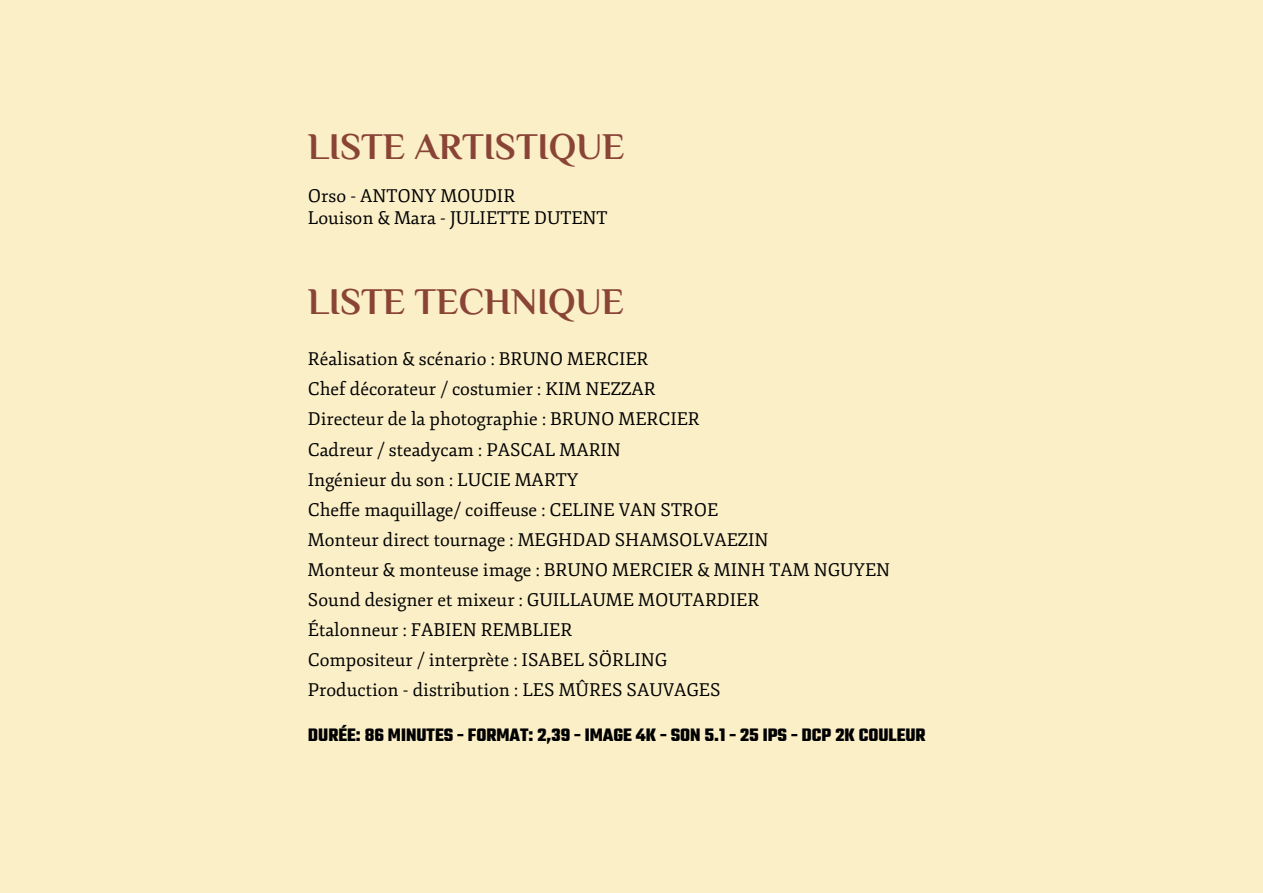
<style>
.page{position:relative;width:1263px;height:893px;background:#fbefc8}
.page>*{position:absolute;margin:0;border:0;box-sizing:border-box;transform-origin:0 0}
.t1{font:37.5px "El Messiri";color:#894435}
.t2{font:700 19.5px "Teko";color:#000}
.t3{font:18px/30.2px "Fjord One";color:#000}
</style>
<div class="page">
<h1 class="t1" style="left:308px;top:122px;width:318px">LISTE ARTISTIQUE</h1>
<p class="t3" style="left:308px;top:186px;width:301px;line-height:21.6px">Orso - ANTONY MOUDIR<br>Louison &amp; Mara - JULIETTE DUTENT</p>
<h1 class="t1" style="left:308px;top:276px;width:318px">LISTE TECHNIQUE</h1>
<p class="t3" style="left:308px;top:344px;width:584px">Réalisation &amp; scénario : BRUNO MERCIER<br>Chef décorateur / costumier : KIM NEZZAR<br>Directeur de la photographie : BRUNO MERCIER<br>Cadreur / steadycam : PASCAL MARIN<br>Ingénieur du son : LUCIE MARTY<br>Cheffe maquillage/ coiffeuse : CELINE VAN STROE<br>Monteur direct tournage : MEGHDAD SHAMSOLVAEZIN<br>Monteur &amp; monteuse image : BRUNO MERCIER &amp; MINH TAM NGUYEN Sound designer et mixeur : GUILLAUME MOUTARDIER<br>Étalonneur : FABIEN REMBLIER<br>Compositeur / interprète : ISABEL SÖRLING<br>Production - distribution : LES MÛRES SAUVAGES</p>
<p class="t2" style="left:308px;top:723px;width:619px">DURÉE: 86 MINUTES - FORMAT: 2,39 - IMAGE 4K - SON 5.1 - 25 IPS - DCP 2K COULEUR</p>
</div>
